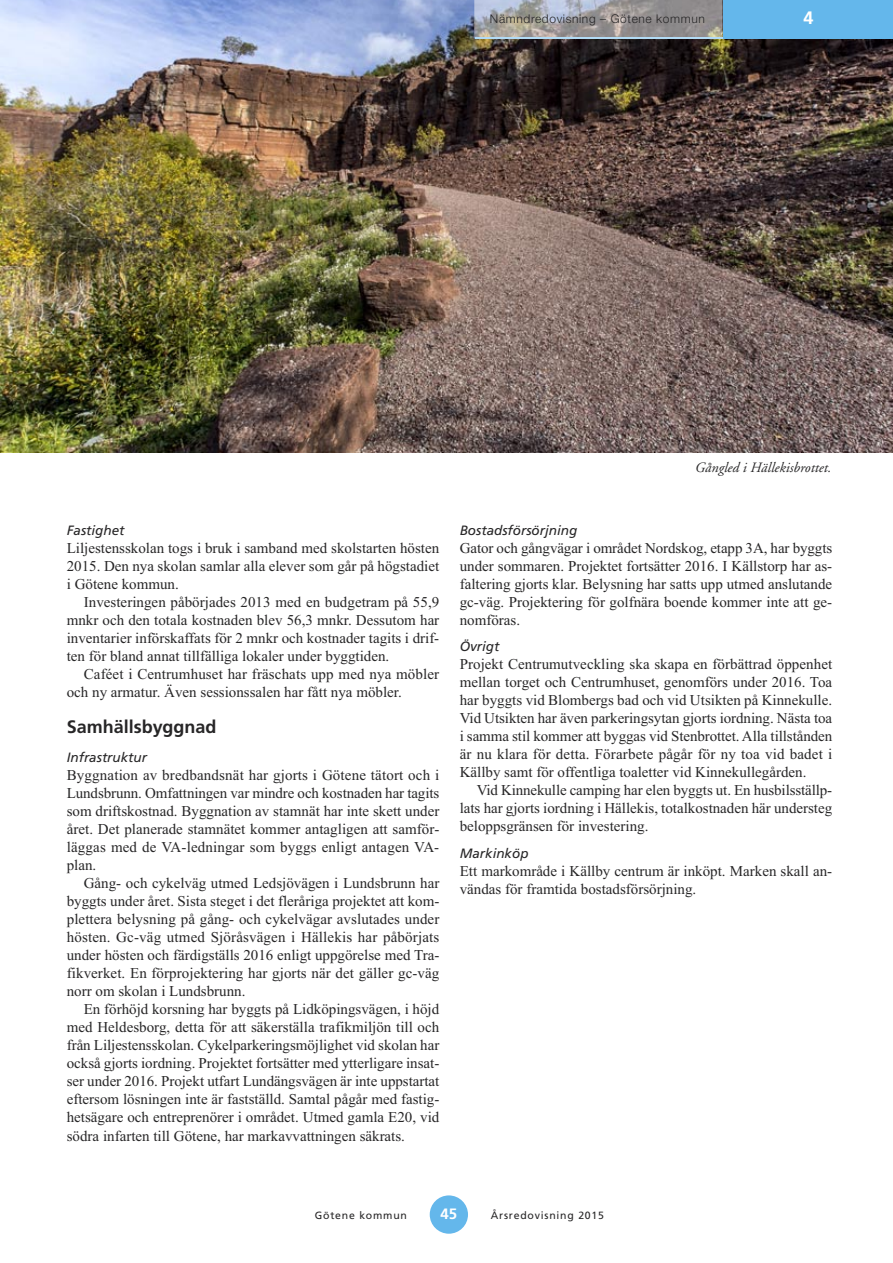
<style>
.page{position:relative;width:893px;height:1263px;background:#fff}
.page>*{position:absolute;margin:0;border:0;box-sizing:border-box;transform-origin:0 0}
.t1{font:700 18px "Frutiger";color:#272627}
.t2{font:700 18px "Frutiger";color:#fff}
.t3{font:15px/18px "Times";color:#272627;text-align:justify}
.t4{font:700 15px "Frutiger";color:#fff}
.t5{font:14.25px "Adobe Garamond Italic Os F";color:#272627}
.t6{font:italic 13.5px "Frutiger";color:#272627}
.t7{font:300 12px "Helvetica Neue";letter-spacing:.05em;color:#272627}
.t8{font:10.5px "Frutiger";letter-spacing:.075em;color:#272627}
</style>
<div class="page">
<img style="left:0;top:0;width:893px;height:453px">
<div style="left:723px;top:0;width:170px;height:38px;background:#64b7eb"></div>
<hr style="left:475px;top:37px;width:418px;height:2px;background:#64b7eb">
<img style="left:474px;top:0;width:248px;height:38px">
<hr style="left:475px;top:37px;width:247px;height:1px;background:#b2dbf5">
<div style="left:430px;top:1195px;width:38px;height:39px;background:#64b7eb;border-radius:50%"></div>
<p class="t7" style="left:490px;top:14px;width:216px">Nämndredovisning – Götene kommun</p>
<p class="t2" style="left:803px;top:11px;width:12px">4</p>
<p class="t6" style="left:67px;top:525px;width:59px">Fastighet</p>
<p class="t3" style="left:67px;top:540px;width:374px">Liljestensskolan togs i bruk i samband med skolstarten hösten 2015. Den nya skolan samlar alla elever som går på högstadiet i Götene kommun.</p>
<p class="t3" style="left:67px;top:594px;width:374px;text-indent:17px">Investeringen påbörjades 2013 med en budgetram på 55,9 mnkr och den totala kostnaden blev 56,3 mnkr. Dessutom har inventarier införskaffats för 2 mnkr och kostnader tagits i drif&shy;ten för bland annat tillfälliga lokaler under byggtiden.</p>
<p class="t3" style="left:67px;top:666px;width:374px;text-indent:17px">Caféet i Centrumhuset har fräschats upp med nya möbler och ny armatur. Även sessionssalen har fått nya möbler.</p>
<p class="t1" style="left:67px;top:719px;width:151px">Samhällsbyggnad</p>
<p class="t6" style="left:67px;top:752px;width:82px">Infrastruktur</p>
<p class="t3" style="left:67px;top:768px;width:374px">Byggnation av bredbandsnät har gjorts i Götene tätort och i Lundsbrunn. Omfattningen var mindre och kostnaden har tagits som driftskostnad. Byggnation av stamnät har inte skett under året. Det planerade stamnätet kommer antagligen att samför&shy;läggas med de VA-ledningar som byggs enligt antagen VA&shy;plan.</p>
<p class="t3" style="left:67px;top:876px;width:374px;text-indent:17px">Gång- och cykelväg utmed Ledsjövägen i Lundsbrunn har byggts under året. Sista steget i det fleråriga projektet att kom&shy;plettera belysning på gång- och cykelvägar avslutades under hösten. Gc-väg utmed Sjöråsvägen i Hällekis har påbörjats under hösten och färdigställs 2016 enligt uppgörelse med Tra&shy;fikverket. En förprojektering har gjorts när det gäller gc-väg norr om skolan i Lundsbrunn.</p>
<p class="t3" style="left:67px;top:1002px;width:374px;text-indent:17px">En förhöjd korsning har byggts på Lidköpingsvägen, i höjd med Heldesborg, detta för att säkerställa trafikmiljön till och från Liljestensskolan. Cykelparkeringsmöjlighet vid skolan har också gjorts iordning. Projektet fortsätter med ytterligare insat&shy;ser under 2016. Projekt utfart Lundängsvägen är inte uppstartat eftersom lösningen inte är fastställd. Samtal pågår med fastig&shy;hetsägare och entreprenörer i området. Utmed gamla E20, vid södra infarten till Götene, har markavvattningen säkrats.</p>
<p class="t5" style="left:695px;top:462px;width:138px">Gångled i Hällekisbrottet.</p>
<p class="t6" style="left:460px;top:525px;width:119px">Bostadsförsörjning</p>
<p class="t3" style="left:460px;top:540px;width:374px">Gator och gångvägar i området Nordskog, etapp 3A, har byggts under sommaren. Projektet fortsätter 2016. I Källstorp har as&shy;faltering gjorts klar. Belysning har satts upp utmed anslutande gc-väg. Projektering för golfnära boende kommer inte att ge&shy;nomföras.</p>
<p class="t6" style="left:460px;top:641px;width:41px">Övrigt</p>
<p class="t3" style="left:460px;top:657px;width:374px">Projekt Centrumutveckling ska skapa en förbättrad öppenhet mellan torget och Centrumhuset, genomförs under 2016. Toa har byggts vid Blombergs bad och vid Utsikten på Kinnekulle.<br>Vid Utsikten har även parkeringsytan gjorts iordning. Nästa toa i samma stil kommer att byggas vid Stenbrottet. Alla tillstånden är nu klara för detta. Förarbete pågår för ny toa vid badet i Källby samt för offentliga toaletter vid Kinnekullegården.</p>
<p class="t3" style="left:460px;top:783px;width:374px;text-indent:17px">Vid Kinnekulle camping har elen byggts ut. En husbilsställp&shy;lats har gjorts iordning i Hällekis, totalkostnaden här understeg beloppsgränsen för investering.</p>
<p class="t6" style="left:460px;top:848px;width:70px">Markinköp</p>
<p class="t3" style="left:460px;top:863px;width:374px">Ett markområde i Källby centrum är inköpt. Marken skall an&shy;vändas för framtida bostadsförsörjning.</p>
<p class="t8" style="left:315px;top:1211px;width:94px">Götene kommun</p>
<p class="t4" style="left:440px;top:1208px;width:18px">45</p>
<p class="t8" style="left:491px;top:1211px;width:115px">Årsredovisning 2015</p>
</div>
